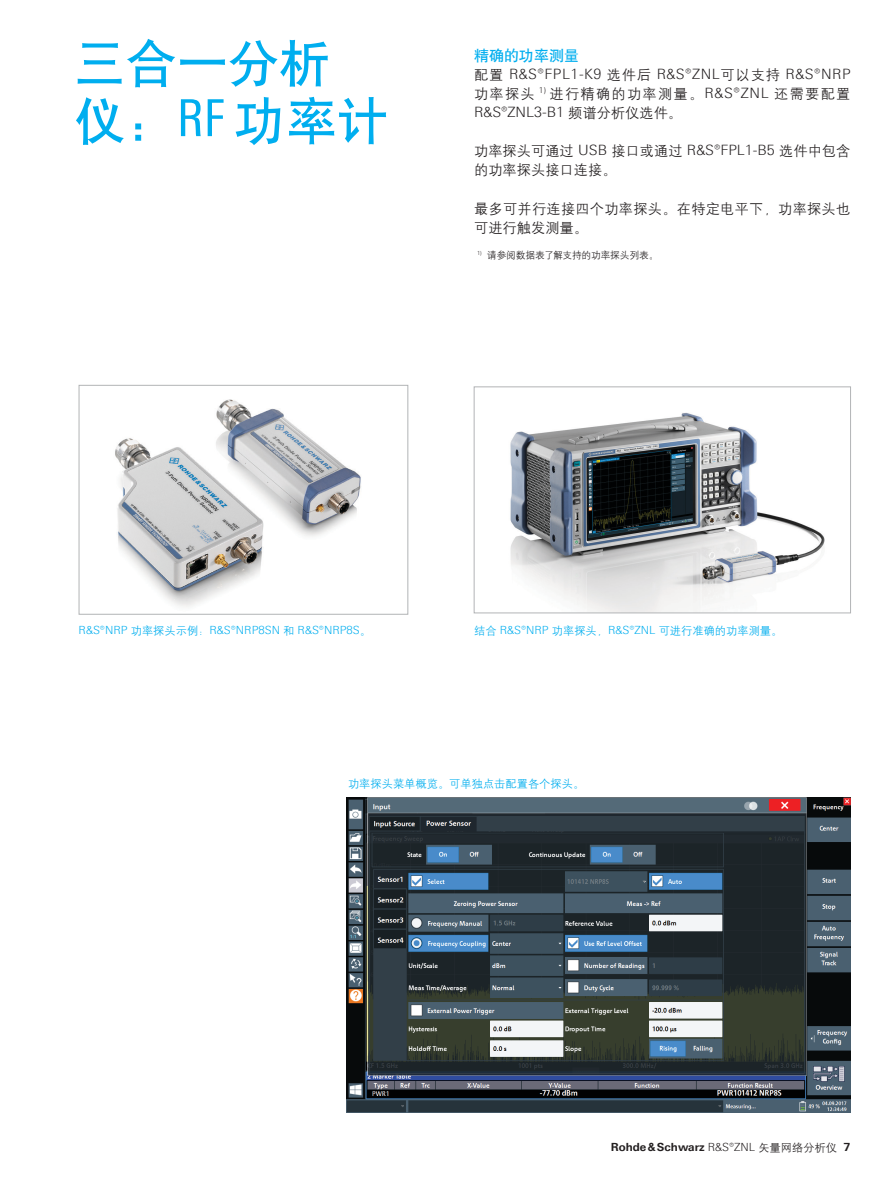
<style>
.page{position:relative;width:893px;height:1191px;background:#fff}
.page>*{position:absolute;margin:0;border:0;box-sizing:border-box;transform-origin:0 0}
.t1{font:51px/57.4px "H Yb 1 gj";color:#00aeef}
.t2{font:15px "H Yb 1 gj";color:#00aeef}
.t3{font:14.25px/19.2px "H Yg 2 gj";letter-spacing:.015em;color:#231f20}
.t4{font:300 14.25px "Linotype Univers 330";letter-spacing:.035em;color:#231f20}
.t5{font:14.25px "H Yg 2 gj";letter-spacing:.085em;color:#231f20}
.t6{font:11.25px "H Yg 2 gj";color:#00aeef}
.t7{font:300 11.25px "Linotype Univers 330";color:#00aeef}
.t8{font:700 11.25px "Linotype Univers 630";color:#231f20}
.t9{font:9.75px "H Yg 2 gj";letter-spacing:-.02em;color:#231f20}
.s1{font-family:"Linotype Univers 420 Cn"}
.s2{font-family:"H Yg 2 gj";font-weight:400}
.s3{font-family:"Linotype Univers 330";font-weight:300}
</style>
<div class="page">
<img style="left:115px;top:399px;width:246px;height:208px">
<div style="left:79px;top:385px;width:329px;height:229px;border:1px solid #b2b4b6"></div>
<img style="left:347px;top:797px;width:503px;height:315px">
<img style="left:510px;top:412px;width:315px;height:199px">
<div style="left:474px;top:386px;width:377px;height:227px;border:1px solid #b2b4b6"></div>
<h1 class="t1" style="left:75px;top:35px;width:315px">三合一分析仪：<span class="s1">RF</span> 功率计</h1>
<p class="t2" style="left:474px;top:48px;width:106px">精确的功率测量</p>
<p class="t4" style="left:474px;top:65px;width:378px"><span class="s2">配置</span> R&amp;S®FPL1-K9 <span class="s2">选件后</span> R&amp;S®ZNL<span class="s2">可以支持</span> R&amp;S®NRP</p>
<p class="t5" style="left:474px;top:86px;width:378px">功率探头 <sup>1)</sup> 进行精确的功率测量。<span class="s3">R&amp;S®ZNL</span> 还需要配置</p>
<p class="t4" style="left:474px;top:103px;width:210px">R&amp;S®ZNL3-B1 <span class="s2">频谱分析仪选件。</span></p>
<p class="t3" style="left:474px;top:141px;width:378px">功率探头可通过 <span class="s3">USB</span> 接口或通过 <span class="s3">R&amp;S®FPL1-B5</span> 选件中包含的功率探头接口连接。</p>
<p class="t3" style="left:474px;top:199px;width:378px">最多可并行连接四个功率探头。在特定电平下，功率探头也可进行触发测量。</p>
<p class="t9" style="left:477px;top:250px;width:183px"><sup>1)</sup> 请参阅数据表了解支持的功率探头列表。</p>
<p class="t7" style="left:79px;top:623px;width:294px">R&amp;S®NRP <span class="s2">功率探头示例：</span>R&amp;S®NRP8SN <span class="s2">和</span> R&amp;S®NRP8S<span class="s2">。</span></p>
<p class="t6" style="left:474px;top:625px;width:310px">结合 <span class="s3">R&amp;S®NRP</span> 功率探头，<span class="s3">R&amp;S®ZNL</span> 可进行准确的功率测量。</p>
<p class="t6" style="left:348px;top:778px;width:238px">功率探头菜单概览。可单独点击配置各个探头。</p>
<p class="t8" style="left:611px;top:1139px;width:241px">Rohde&amp;Schwarz <span class="s3">R&amp;S®ZNL</span> <span class="s2">矢量网络分析仪</span> 7</p>
</div>
